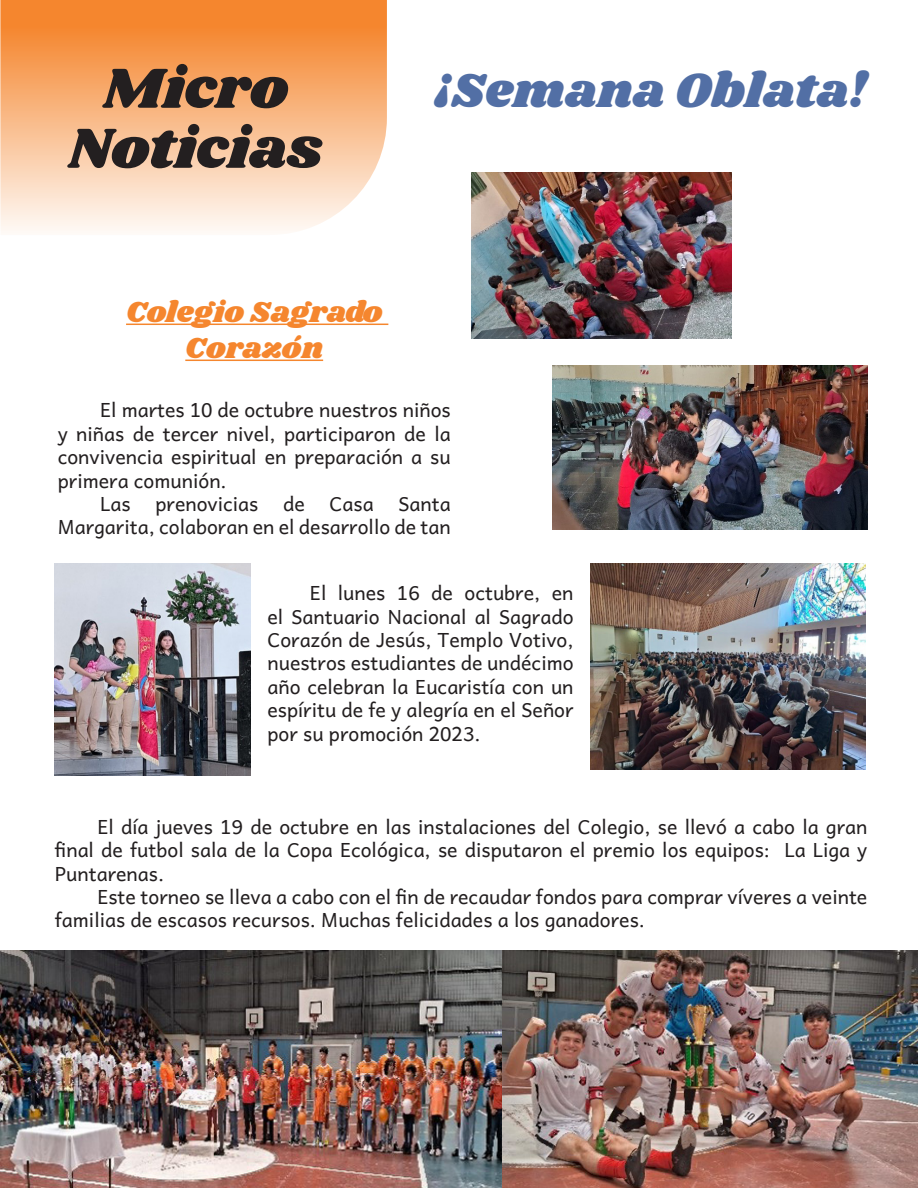
<style>
.page{position:relative;width:918px;height:1188px;background:#fff}
.page>*{position:absolute;margin:0;border:0;box-sizing:border-box;transform-origin:0 0}
.Títulos{font:58.5px "Shrikhand";color:#231f20}
.Títulos-2{font:49.5px "Shrikhand";color:#526fa5}
.t1{font:30px/36px "Shrikhand";color:#f5862e;text-align:center}
.t2{font:19.5px/23.4px "Andika Basic";color:#231f20;text-align:justify}
</style>
<div class="page">
<svg style="left:0;top:0;width:387px;height:231px;background:#f8b986"></svg>
<hr style="left:126px;top:324px;width:262px;height:1px;background:#f5862e">
<hr style="left:185px;top:360px;width:138px;height:1px;background:#f5862e">
<img style="left:553px;top:366px;width:315px;height:164px">
<img style="left:471px;top:172px;width:260px;height:166px">
<img style="left:55px;top:563px;width:195px;height:213px">
<img style="left:591px;top:563px;width:274px;height:207px">
<img style="left:0;top:950px;width:918px;height:238px">
<p class="Títulos" style="left:102px;top:48px;width:187px">Micro</p>
<p class="Títulos" style="left:69px;top:108px;width:255px">Noticias</p>
<p class="Títulos-2" style="left:434px;top:57px;width:435px">¡Semana Oblata!</p>
<p class="t1" style="left:126px;top:295px;width:258px">Colegio Sagrado<br>Corazón</p>
<p class="t2" style="left:58px;top:396px;width:394px;text-indent:43px">El martes 10 de octubre nuestros niños y niñas de tercer nivel, participaron de la convivencia espiritual en preparación a su primera comunión.</p>
<p class="t2" style="left:100px;top:489px;width:32px">Las</p>
<p class="t2" style="left:155px;top:489px;width:104px">prenovicias</p>
<p class="t2" style="left:283px;top:489px;width:23px">de</p>
<p class="t2" style="left:330px;top:489px;width:46px">Casa</p>
<p class="t2" style="left:58px;top:489px;width:394px;text-align:right">Santa<br>Margarita, colaboran en el desarrollo de tan</p>
<p class="t2" style="left:267px;top:579px;width:308px;text-indent:43px">El lunes 16 de octubre, en el Santuario Nacional al Sagrado Corazón de Jesús, Templo Votivo, nuestros estudiantes de undécimo año celebran la Eucaristía con un espíritu de fe y alegría en el Señor por su promoción 2023.</p>
<p class="t2" style="left:55px;top:812px;width:814px;text-indent:43px">El día jueves 19 de octubre en las instalaciones del Colegio, se llevó a cabo la gran final de futbol sala de la Copa Ecológica, se disputaron el premio los equipos: La Liga y Puntarenas.</p>
<p class="t2" style="left:55px;top:882px;width:814px;text-indent:43px">Este torneo se lleva a cabo con el fin de recaudar fondos para comprar víveres a veinte familias de escasos recursos. Muchas felicidades a los ganadores.</p>
</div>
